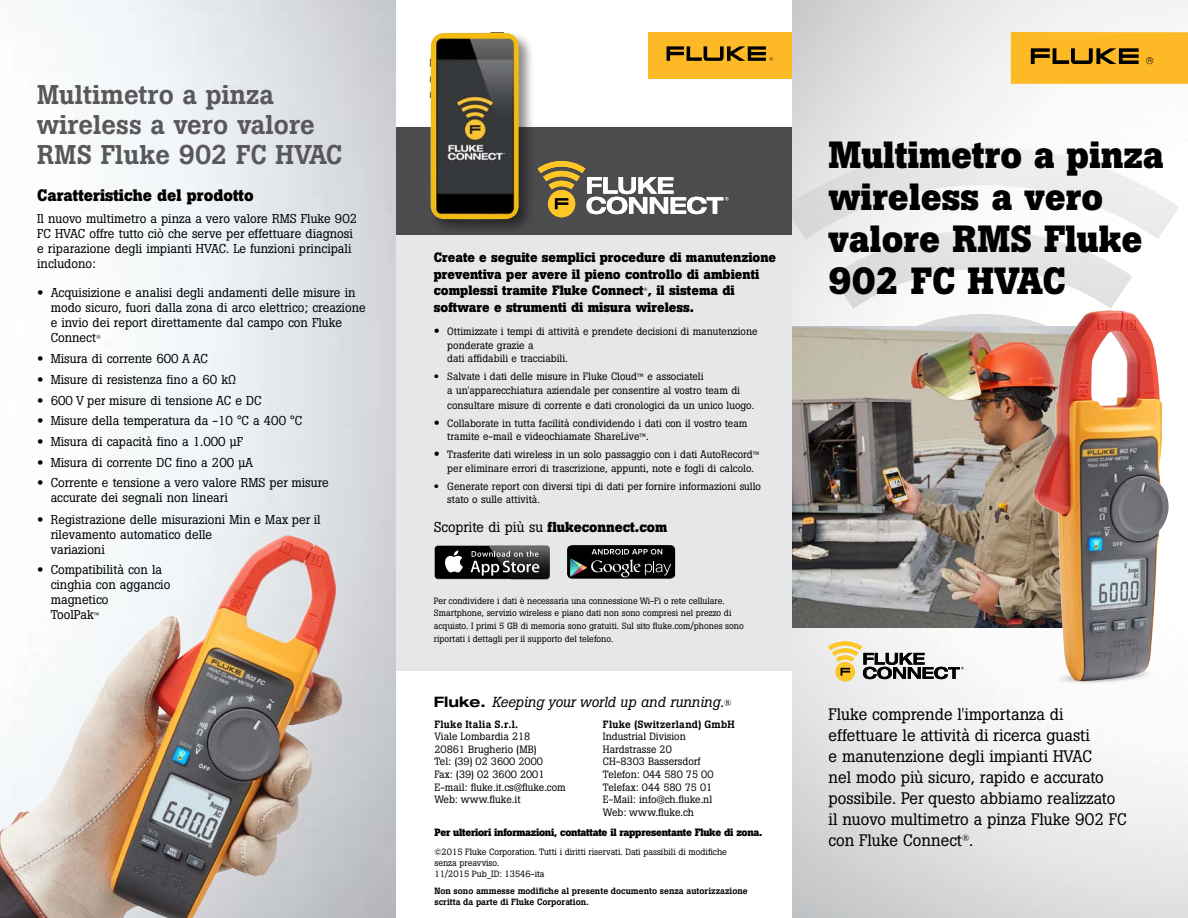
<style>
.page{position:relative;width:1188px;height:918px;background:#fff}
.page>*{position:absolute;margin:0;border:0;box-sizing:border-box;transform-origin:0 0}
.t1{font:700 37.5px/42px "Boton Pro";color:#000}
.t2{font:500 26.85px/29.8px "Boton Pro";color:#58585b}
.t3{font:16.5px/21px "Boton Pro";color:#000}
.t4{font:700 16.5px "Boton Pro";color:#000}
.t5{font:italic 14.4px "Boton Pro";color:#000}
.t6{font:700 14.25px "Boton Pro";color:#000}
.t7{font:700 13.5px/16.5px "Boton Pro";color:#000}
.t8{font:12.75px/15px "Boton Pro";color:#000}
.t9{font:10.5px/12.6px "Boton Pro";color:#000}
.t10{font:700 10.5px "Boton Pro";letter-spacing:-.025em;color:#000}
.t11{font:500 10.5px "Boton Pro";letter-spacing:.02em;color:#000}
.t12{font:9px/12.6px "Boton Pro";color:#000}
.t13{font:500 9px/10.8px "Boton Pro";color:#000}
.t14{font:5.25px "Boton Pro";color:#000}
.s1{font-family:"Helvetica Neue LT Pro";font-weight:100;font-stretch:expanded}
.s2{font-size:7.5px}
.s3{font-family:"Helvetica Neue LT Std";font-weight:500;font-stretch:expanded;font-size:12px}
.s4{font-family:"Helvetica Neue LT Std";font-weight:500;font-stretch:expanded}
.s5{font-size:9px}
.s6{font-weight:400}
.s7{font-family:"Helvetica Neue LT Std";font-weight:700;font-style:normal;font-stretch:expanded}
.s8{font-style:normal;font-size:9px}
</style>
<div class="page">
<div style="left:396px;top:234px;width:396px;height:437px;background:#e6e7e8"></div>
<img style="left:792px;top:0;width:396px;height:918px">
<svg style="left:784px;top:146px;width:396px;height:232px"></svg>
<div style="left:397px;top:127px;width:395px;height:107px;background:#4c4c4e"></div>
<img style="left:1053px;top:682px;width:104px;height:6px">
<img style="left:792px;top:326px;width:241px;height:301px">
<svg style="left:567px;top:545px;width:108px;height:34px;background:#262828"></svg>
<svg style="left:434px;top:545px;width:116px;height:35px;background:#494949"></svg>
<img style="left:1033px;top:310px;width:136px;height:372px">
<img style="left:0;top:535px;width:343px;height:383px">
<div style="left:428px;top:30px;width:107px;height:205px;background:#000;opacity:.45"></div>
<img style="left:430px;top:32px;width:89px;height:187px">
<div style="left:1011px;top:32px;width:177px;height:52px;background:#fdb926"></div>
<svg style="left:1031px;top:48px;width:108px;height:16px"></svg>
<svg style="left:1146px;top:57px;width:7px;height:7px"></svg>
<div style="left:648px;top:32px;width:144px;height:47px;background:#fdb926"></div>
<svg style="left:667px;top:46px;width:106px;height:15px"></svg>
<div style="left:836px;top:662px;width:19px;height:19px;background:#ffc627;border-radius:50%"></div>
<svg style="left:829px;top:642px;width:135px;height:37px"></svg>
<div style="left:548px;top:190px;width:27px;height:27px;background:#ffc627;border:1px solid #ffc627;border-radius:50%"></div>
<svg style="left:538px;top:161px;width:190px;height:53px"></svg>
<h2 class="t2" style="left:37px;top:80px;width:307px">Multimetro a pinza wireless a vero valore<br>RMS Fluke 902 FC HVAC</h2>
<h3 class="t4" style="left:37px;top:184px;width:218px">Caratteristiche del prodotto</h3>
<p class="t8" style="left:37px;top:211px;width:322px">Il nuovo multimetro a pinza a vero valore RMS Fluke 902<br>FC HVAC offre tutto ciò che serve per effettuare diagnosi e riparazione degli impianti HVAC. Le funzioni principali includono:</p>
<p class="t8" style="left:51px;top:285px;width:317px;text-indent:-14px"><span class="s1">•</span> Acquisizione e analisi degli andamenti delle misure in modo sicuro, fuori dalla zona di arco elettrico; creazione e invio dei report direttamente dal campo con Fluke Connect<sup>®</sup></p>
<p class="t8" style="left:37px;top:351px;width:172px"><span class="s1">•</span> Misura di corrente 600 A AC</p>
<p class="t8" style="left:37px;top:372px;width:200px"><span class="s1">•</span> Misure di resistenza fino a 60 kΩ</p>
<p class="t8" style="left:37px;top:393px;width:226px"><span class="s1">•</span> 600 V per misure di tensione AC e DC</p>
<p class="t8" style="left:37px;top:413px;width:267px"><span class="s1">•</span> Misure della temperatura da -10 °C a 400 °C</p>
<p class="t8" style="left:37px;top:434px;width:207px"><span class="s1">•</span> Misura di capacità fino a 1.000 μF</p>
<p class="t8" style="left:37px;top:455px;width:218px"><span class="s1">•</span> Misura di corrente DC fino a 200 µA</p>
<p class="t8" style="left:51px;top:475px;width:280px;text-indent:-14px"><span class="s1">•</span> Corrente e tensione a vero valore RMS per misure accurate dei segnali non lineari</p>
<p class="t8" style="left:51px;top:512px;width:271px;text-indent:-14px"><span class="s1">•</span> Registrazione delle misurazioni Min e Max per il rilevamento automatico delle<br>variazioni</p>
<p class="t8" style="left:51px;top:562px;width:121px;text-indent:-14px"><span class="s1">•</span> Compatibilità con la cinghia con aggancio magnetico<br>ToolPak<span class="s2">™</span></p>
<p class="t7" style="left:434px;top:249px;width:344px">Create e seguite semplici procedure di manutenzione preventiva per avere il pieno controllo di ambienti complessi tramite Fluke Connect , il sistema di</p>
<p class="t14" style="left:644px;top:285px;width:6px">®</p>
<p class="t7" style="left:434px;top:299px;width:262px">software e strumenti di misura wireless.</p>
<p class="t9" style="left:447px;top:325px;width:312px;line-height:13.5px;text-indent:-14px"><span class="s3">•</span> Ottimizzate i tempi di attività e prendete decisioni di manutenzione ponderate grazie a<br>dati affidabili e tracciabili.</p>
<p class="t9" style="left:447px;top:370px;width:294px;line-height:13.5px;text-indent:-14px"><span class="s4">•</span> Salvate i dati delle misure in Fluke Cloud<span class="s5">™</span> e associateli<br>a un'apparecchiatura aziendale per consentire al vostro team di</p>
<p class="t9" style="left:447px;top:399px;width:309px">consultare misure di corrente e dati cronologici da un unico luogo.</p>
<p class="t9" style="left:447px;top:416px;width:302px;line-height:13.5px;text-indent:-14px"><span class="s3">•</span> Collaborate in tutta facilità condividendo i dati con il vostro team tramite e-mail e videochiamate ShareLive<span class="s5">™</span>.</p>
<p class="t9" style="left:447px;top:448px;width:313px;line-height:13.5px;text-indent:-14px"><span class="s3">•</span> Trasferite dati wireless in un solo passaggio con i dati AutoRecord<span class="s5">™ </span>per eliminare errori di trascrizione, appunti, note e fogli di calcolo.</p>
<p class="t9" style="left:447px;top:479px;width:315px;line-height:13.5px;text-indent:-14px"><span class="s4">•</span> Generate report con diversi tipi di dati per fornire informazioni sullo stato o sulle attività.</p>
<h3 class="t6" style="left:434px;top:517px;width:235px"><span class="s6">Scoprite di più su</span> flukeconnect.com</h3>
<p class="t12" style="left:434px;top:594px;width:312px">Per condividere i dati è necessaria una connessione Wi-Fi o rete cellulare.<br>Smartphone, servizio wireless e piano dati non sono compresi nel prezzo di acquisto. I primi 5 GB di memoria sono gratuiti. Sul sito fluke.com/phones sono riportati i dettagli per il supporto del telefono.</p>
<h3 class="t5" style="left:434px;top:693px;width:299px"><span class="s7">Fluke.</span> Keeping your world up and running.<span class="s8">®</span></h3>
<p class="t11" style="left:603px;top:717px;width:133px">Fluke (Switzerland) GmbH</p>
<p class="t9" style="left:603px;top:730px;width:112px">Industrial Division<br>Hardstrasse 20<br>CH-8303 Bassersdorf<br>Telefon: 044 580 75 00<br>Telefax: 044 580 75 01<br>E-Mail: info@ch.fluke.nl<br>Web: www.fluke.ch</p>
<p class="t10" style="left:434px;top:825px;width:329px">Per ulteriori informazioni, contattate il rappresentante Fluke di zona.</p>
<p class="t12" style="left:434px;top:847px;width:294px;line-height:10.8px">©2015 Fluke Corporation. Tutti i diritti riservati. Dati passibili di modifiche senza preavviso.<br>11/2015 Pub_ID: 13546-ita</p>
<p class="t13" style="left:434px;top:885px;width:315px">Non sono ammesse modifiche al presente documento senza autorizzazione scritta da parte di Fluke Corporation.</p>
<p class="t11" style="left:434px;top:717px;width:85px">Fluke Italia S.r.l.</p>
<p class="t9" style="left:434px;top:730px;width:133px">Viale Lombardia 218<br>20861 Brugherio (MB)<br>Tel: (39) 02 3600 2000<br>Fax: (39) 02 3600 2001<br>E-mail: fluke.it.cs@fluke.com<br>Web: www.fluke.it</p>
<h1 class="t1" style="left:829px;top:134px;width:337px">Multimetro a pinza wireless a vero valore RMS Fluke<br>902 FC HVAC</h1>
<p class="t3" style="left:829px;top:703px;width:300px">Fluke comprende l'importanza di effettuare le attività di ricerca guasti<br>e manutenzione degli impianti HVAC<br>nel modo più sicuro, rapido e accurato possibile. Per questo abbiamo realizzato il nuovo multimetro a pinza Fluke 902 FC con Fluke Connect<sup>®</sup>.</p>
</div>
